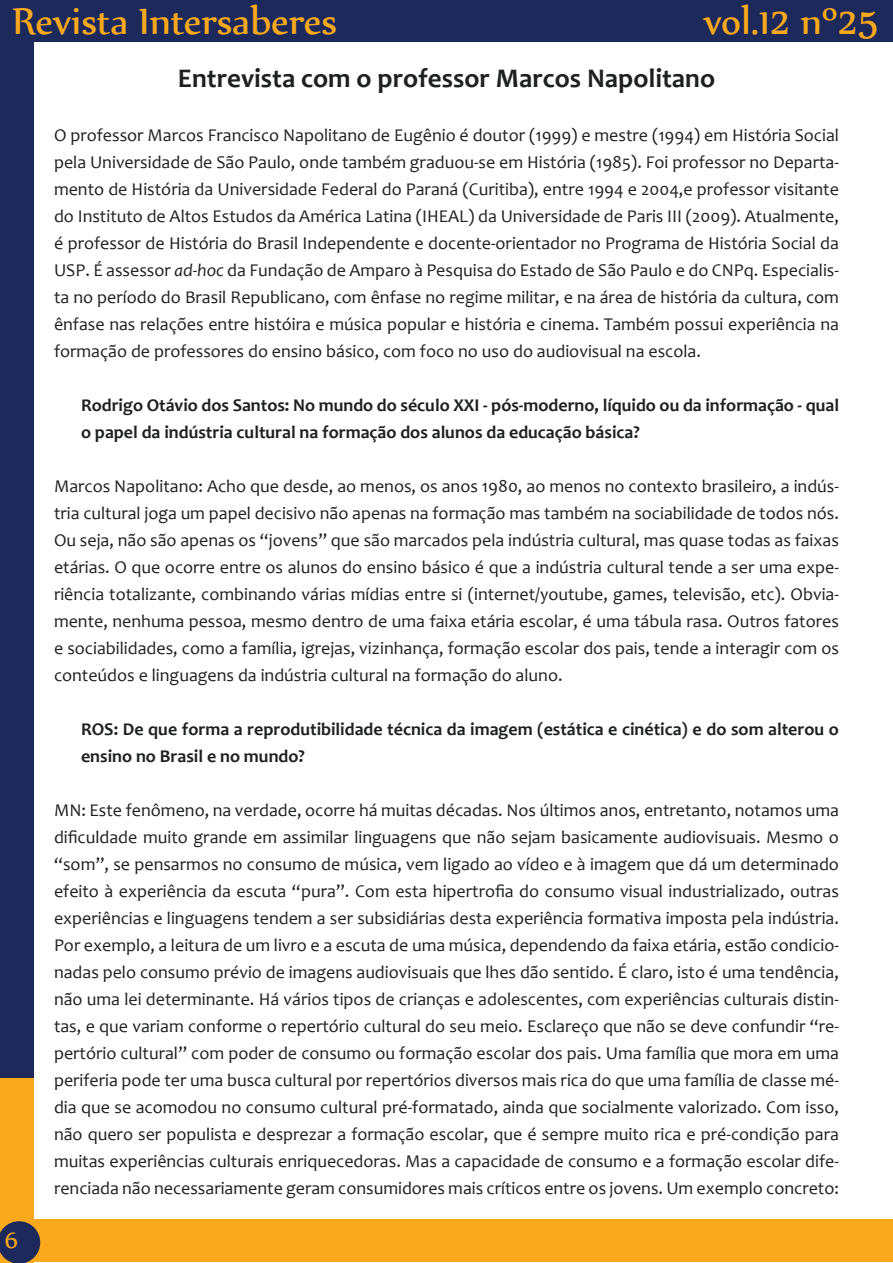
<style>
.page{position:relative;width:893px;height:1263px;background:#fff}
.page>*{position:absolute;margin:0;border:0;box-sizing:border-box;transform-origin:0 0}
.t1{font:45px "Nyala";color:#f9a91b}
.t2{font:700 27px "Candara";color:#1f2020}
.t3{font:27px "Nyala";color:#f9a91b}
.t4{font:18px/27px "Candara";color:#1f2020;text-align:justify}
.t5{font:700 18px/27px "Candara";color:#1f2020}
.s1{font-style:italic}
</style>
<div class="page">
<div style="left:0;top:0;width:33px;height:1081px;background:#1d295a"></div>
<div style="left:0;top:0;width:893px;height:41px;background:#1d295a"></div>
<div style="left:0;top:1078px;width:33px;height:185px;background:#f9a91b"></div>
<div style="left:21px;top:1219px;width:872px;height:43px;background:#f9a91b"></div>
<svg style="left:0;top:1221px;width:40px;height:42px"></svg>
<h1 class="t1" style="left:13px;top:-6px;width:326px">Revista Intersaberes</h1>
<h1 class="t1" style="left:704px;top:-6px;width:176px">vol.12 nº25</h1>
<h2 class="t2" style="left:178px;top:61px;width:539px">Entrevista com o professor Marcos Napolitano</h2>
<p class="t4" style="left:54px;top:122px;width:786px">O professor Marcos Francisco Napolitano de Eugênio é doutor (1999) e mestre (1994) em História Social pela Universidade de São Paulo, onde também graduou-se em História (1985). Foi professor no Departa&shy;mento de História da Universidade Federal do Paraná (Curitiba), entre 1994 e 2004,e professor visitante do Instituto de Altos Estudos da América Latina (IHEAL) da Universidade de Paris III (2009). Atualmente, é professor de História do Brasil Independente e docente-orientador no Programa de História Social da USP. É assessor <span class="s1">ad-hoc</span> da Fundação de Amparo à Pesquisa do Estado de São Paulo e do CNPq. Especialis&shy;ta no período do Brasil Republicano, com ênfase no regime militar, e na área de história da cultura, com ênfase nas relações entre históira e música popular e história e cinema. Também possui experiência na formação de professores do ensino básico, com foco no uso do audiovisual na escola.</p>
<p class="t5" style="left:81px;top:391px;width:759px">Rodrigo Otávio dos Santos: No mundo do século XXI - pós-moderno, líquido ou da informação - qual o papel da indústria cultural na formação dos alunos da educação básica?</p>
<p class="t4" style="left:54px;top:473px;width:786px">Marcos Napolitano: Acho que desde, ao menos, os anos 1980, ao menos no contexto brasileiro, a indús&shy;tria cultural joga um papel decisivo não apenas na formação mas também na sociabilidade de todos nós.<br>Ou seja, não são apenas os “jovens” que são marcados pela indústria cultural, mas quase todas as faixas etárias. O que ocorre entre os alunos do ensino básico é que a indústria cultural tende a ser uma expe&shy;riência totalizante, combinando várias mídias entre si (internet/youtube, games, televisão, etc). Obvia&shy;mente, nenhuma pessoa, mesmo dentro de uma faixa etária escolar, é uma tábula rasa. Outros fatores e sociabilidades, como a família, igrejas, vizinhança, formação escolar dos pais, tende a interagir com os conteúdos e linguagens da indústria cultural na formação do aluno.</p>
<p class="t5" style="left:81px;top:715px;width:759px">ROS: De que forma a reprodutibilidade técnica da imagem (estática e cinética) e do som alterou o ensino no Brasil e no mundo?</p>
<h2 class="t3" style="left:4px;top:1224px;width:15px">6</h2>
<p class="t4" style="left:54px;top:797px;width:786px">MN: Este fenômeno, na verdade, ocorre há muitas décadas. Nos últimos anos, entretanto, notamos uma dificuldade muito grande em assimilar linguagens que não sejam basicamente audiovisuais. Mesmo o “som”, se pensarmos no consumo de música, vem ligado ao vídeo e à imagem que dá um determinado efeito à experiência da escuta “pura”. Com esta hipertrofia do consumo visual industrializado, outras experiências e linguagens tendem a ser subsidiárias desta experiência formativa imposta pela indústria.<br>Por exemplo, a leitura de um livro e a escuta de uma música, dependendo da faixa etária, estão condicio&shy;nadas pelo consumo prévio de imagens audiovisuais que lhes dão sentido. É claro, isto é uma tendência, não uma lei determinante. Há vários tipos de crianças e adolescentes, com experiências culturais distin&shy;tas, e que variam conforme o repertório cultural do seu meio. Esclareço que não se deve confundir “re&shy;pertório cultural” com poder de consumo ou formação escolar dos pais. Uma família que mora em uma periferia pode ter uma busca cultural por repertórios diversos mais rica do que uma família de classe mé&shy;dia que se acomodou no consumo cultural pré-formatado, ainda que socialmente valorizado. Com isso, não quero ser populista e desprezar a formação escolar, que é sempre muito rica e pré-condição para muitas experiências culturais enriquecedoras. Mas a capacidade de consumo e a formação escolar dife&shy;renciada não necessariamente geram consumidores mais críticos entre os jovens. Um exemplo concreto:</p>
</div>
